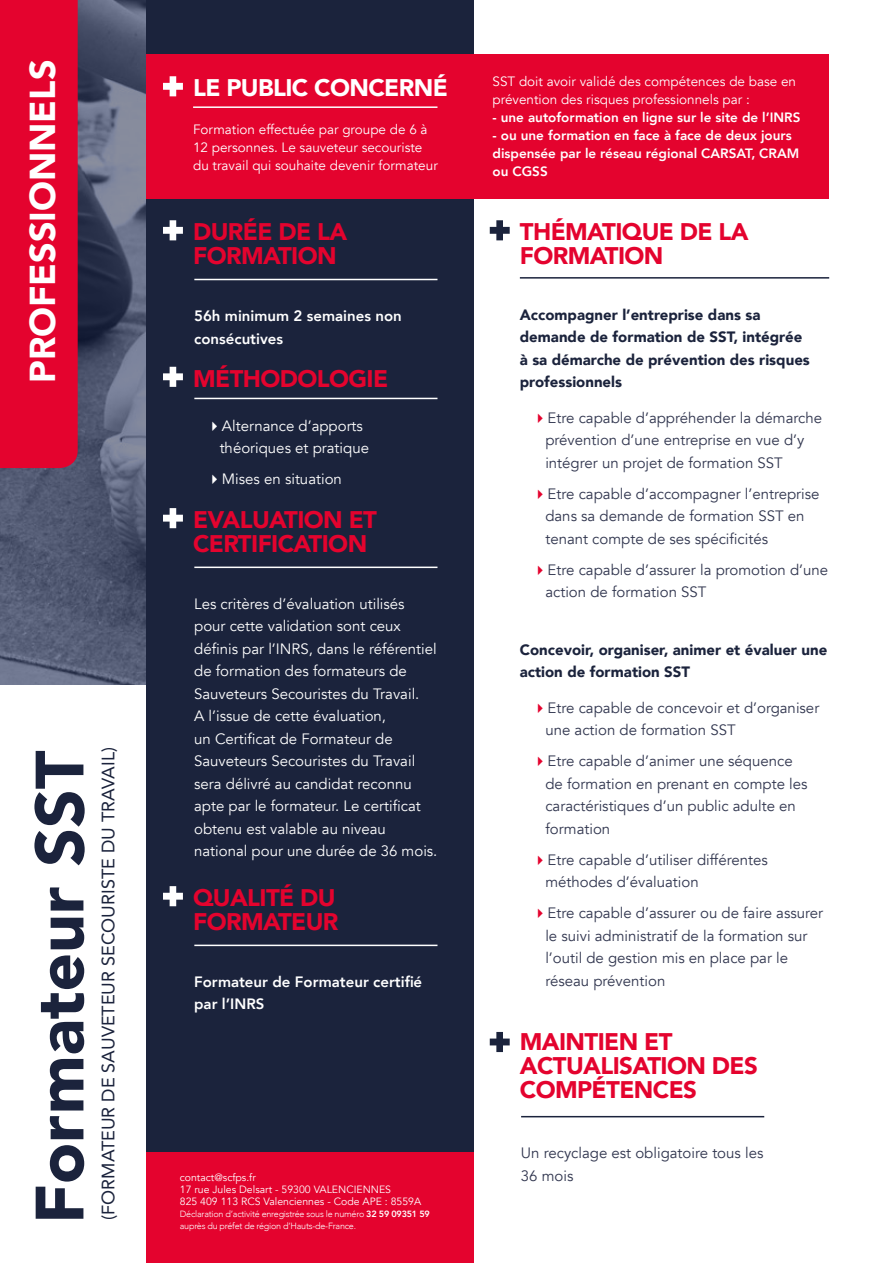
<style>
.page{position:relative;width:893px;height:1263px;background:#fff}
.page>*{position:absolute;margin:0;border:0;box-sizing:border-box;transform-origin:0 0}
.t1{font:900 67.5px "Avenir";color:#1b233c}
.t2{font:900 36px "Avenir";color:#fff}
.t3{font:900 24px/24px "Avenir";letter-spacing:-.025em;color:#e4032e}
.t4{font:900 24px "Avenir";letter-spacing:-.025em;color:#fff}
.t5{font:18px "Avenir";color:#1b233c}
.t6{font:15px/22.5px "Avenir";color:#31364f}
.t7{font:15px/22.5px "Avenir";color:#fff}
.t8{font:900 15px/22.5px "Avenir";color:#1b233c}
.t9{font:800 15px/22.5px "Avenir";color:#fff}
.t10{font:13.5px/18px "Avenir";color:#fff}
.t11{font:800 13.5px/18px "Avenir";color:#fff}
.t12{font:10.5px/12px "Avenir";color:#fff}
.t13{font:300 9px/12px "Avenir";letter-spacing:-.025em;color:#fff}
.s1{font-weight:800}
</style>
<div class="page">
<img style="left:0;top:0;width:147px;height:684px">
<div style="left:147px;top:1152px;width:327px;height:111px;background:#e4032e"></div>
<div style="left:147px;top:0;width:327px;height:1152px;background:#1b233c"></div>
<div style="left:147px;top:54px;width:682px;height:144px;background:#e4032e"></div>
<svg style="left:163px;top:76px;width:20px;height:20px"></svg>
<hr style="left:193px;top:106px;width:244px;height:2px;background:#fff">
<div style="left:0;top:0;width:78px;height:468px;background:#e4032e"></div>
<svg style="left:163px;top:220px;width:20px;height:20px"></svg>
<hr style="left:194px;top:279px;width:243px;height:1px;background:#fff">
<svg style="left:163px;top:886px;width:20px;height:20px"></svg>
<hr style="left:194px;top:945px;width:243px;height:1px;background:#fff">
<hr style="left:521px;top:1116px;width:243px;height:1px;background:#1b233c">
<svg style="left:163px;top:508px;width:20px;height:20px"></svg>
<hr style="left:194px;top:567px;width:243px;height:1px;background:#fff">
<svg style="left:490px;top:220px;width:20px;height:20px"></svg>
<svg style="left:490px;top:1031px;width:20px;height:21px"></svg>
<hr style="left:520px;top:277px;width:309px;height:2px;background:#1b233c">
<svg style="left:163px;top:367px;width:20px;height:20px"></svg>
<hr style="left:194px;top:398px;width:243px;height:1px;background:#fff">
<h2 class="t2" style="left:12px;top:383px;width:325px;rotate:-90deg">PROFESSIONNELS</h2>
<h1 class="t1" style="left:2px;top:1224px;width:475px;rotate:-90deg">Formateur SST</h1>
<p class="t5" style="left:94px;top:1220px;width:474px;rotate:-90deg">(FORMATEUR DE SAUVETEUR SECOURISTE DU TRAVAIL)</p>
<h3 class="t4" style="left:193px;top:67px;width:256px">LE PUBLIC CONCERNÉ</h3>
<p class="t10" style="left:193px;top:120px;width:246px">Formation effectuée par groupe de 6 à<br>12 personnes. Le sauveteur secouriste du travail qui souhaite devenir formateur</p>
<h3 class="t3" style="left:193px;top:219px;width:156px">DURÉE DE LA<br>FORMATION</h3>
<p class="t9" style="left:194px;top:305px;width:209px">56h minimum 2 semaines non consécutives</p>
<h3 class="t3" style="left:193px;top:365px;width:197px">MÉTHODOLOGIE</h3>
<p class="t7" style="left:220px;top:414px;width:151px">Alternance d’apports théoriques et pratique</p>
<p class="t7" style="left:222px;top:468px;width:121px">Mises en situation</p>
<h3 class="t3" style="left:193px;top:507px;width:185px">EVALUATION ET<br>CERTIFICATION</h3>
<p class="t7" style="left:194px;top:593px;width:245px">Les critères d’évaluation utilisés pour cette validation sont ceux définis par l’INRS, dans le référentiel de formation des formateurs de Sauveteurs Secouristes du Travail.<br>A l’issue de cette évaluation,<br>un Certificat de Formateur de Sauveteurs Secouristes du Travail sera délivré au candidat reconnu apte par le formateur. Le certificat obtenu est valable au niveau national pour une durée de 36 mois.</p>
<h3 class="t3" style="left:193px;top:885px;width:147px">QUALITÉ DU<br>FORMATEUR</h3>
<p class="t9" style="left:194px;top:970px;width:230px">Formateur de Formateur certifié par l’INRS</p>
<p class="t12" style="left:180px;top:1171px;width:243px">contact@scfps.fr<br>17 rue Jules Delsart - 59300 VALENCIENNES<br>825 409 113 RCS Valenciennes - Code APE : 8559A</p>
<p class="t13" style="left:180px;top:1207px;width:252px">Déclaration d’activité enregistrée sous le numéro <span class="s1">32 59 09351 59 </span>auprès du préfet de région d’Hauts-de-France.</p>
<p class="t10" style="left:492px;top:72px;width:305px">SST doit avoir validé des compétences de base en prévention des risques professionnels par :</p>
<p class="t11" style="left:492px;top:108px;width:309px">- une autoformation en ligne sur le site de l’INRS</p>
<p class="t11" style="left:492px;top:126px;width:308px">- ou une formation en face à face de deux jours dispensée par le réseau régional CARSAT, CRAM ou CGSS</p>
<h3 class="t3" style="left:520px;top:219px;width:230px">THÉMATIQUE DE LA<br>FORMATION</h3>
<p class="t8" style="left:520px;top:303px;width:291px">Accompagner l’entreprise dans sa demande de formation de SST, intégrée à sa démarche de prévention des risques professionnels</p>
<p class="t6" style="left:545px;top:406px;width:278px">Etre capable d’appréhender la démarche prévention d’une entreprise en vue d’y intégrer un projet de formation SST</p>
<p class="t6" style="left:545px;top:482px;width:276px">Etre capable d’accompagner l’entreprise dans sa demande de formation SST en tenant compte de ses spécificités</p>
<p class="t6" style="left:545px;top:558px;width:284px">Etre capable d’assurer la promotion d’une action de formation SST</p>
<p class="t8" style="left:520px;top:638px;width:309px">Concevoir, organiser, animer et évaluer une action de formation SST</p>
<p class="t6" style="left:545px;top:696px;width:275px">Etre capable de concevoir et d’organiser une action de formation SST</p>
<p class="t6" style="left:545px;top:750px;width:264px">Etre capable d’animer une séquence de formation en prenant en compte les caractéristiques d’un public adulte en formation</p>
<p class="t6" style="left:545px;top:848px;width:224px">Etre capable d’utiliser différentes méthodes d’évaluation</p>
<p class="t6" style="left:545px;top:902px;width:279px">Etre capable d’assurer ou de faire assurer le suivi administratif de la formation sur l’outil de gestion mis en place par le réseau prévention</p>
<h3 class="t3" style="left:520px;top:1029px;width:239px">MAINTIEN ET<br>ACTUALISATION DES<br>COMPÉTENCES</h3>
<p class="t6" style="left:521px;top:1142px;width:244px">Un recyclage est obligatoire tous les<br>36 mois</p>
</div>
